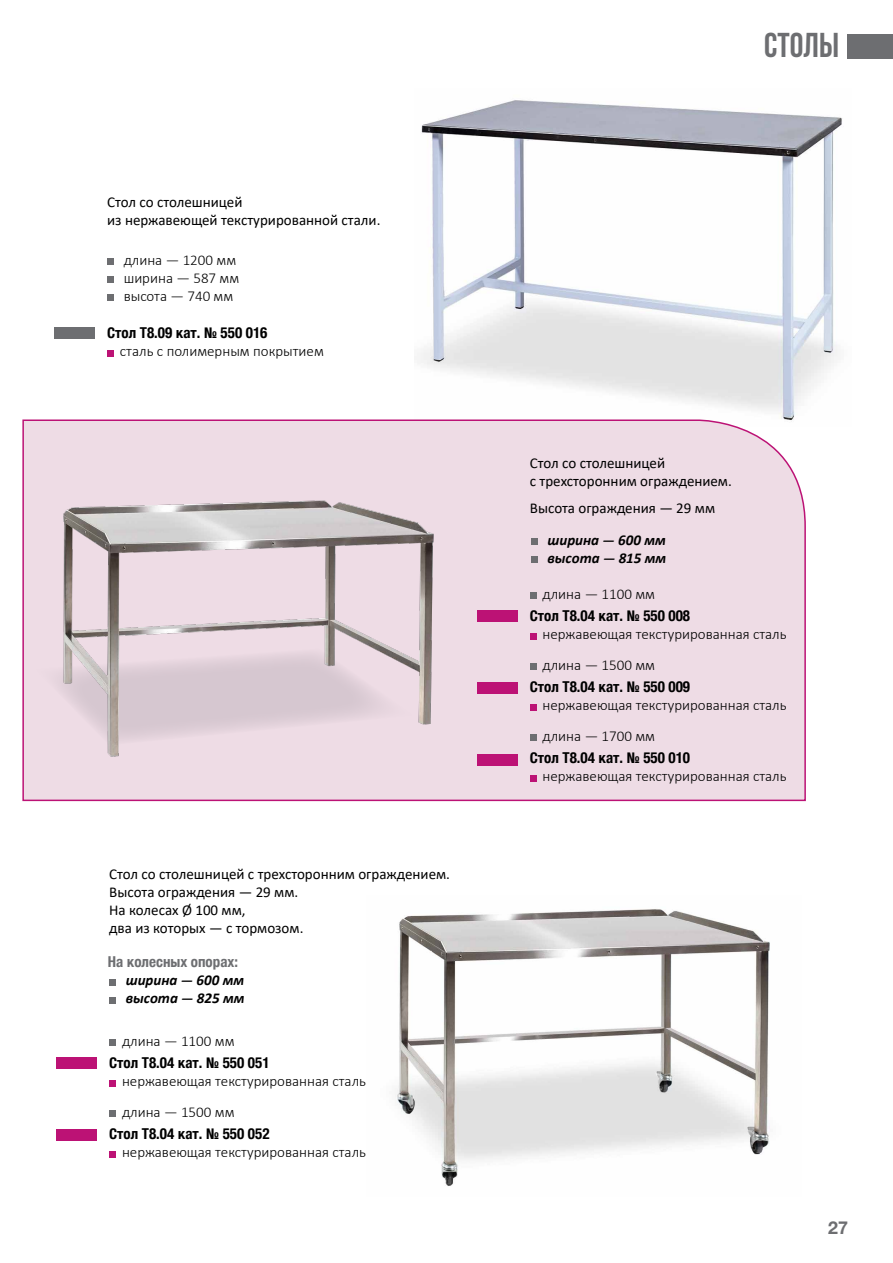
<style>
.page{position:relative;width:893px;height:1263px;background:#fff}
.page>*{position:absolute;margin:0;border:0;box-sizing:border-box;transform-origin:0 0}
.t1{font:700 34.5px "Bebas Neue";color:#6d6e71}
.t2{font:700 18px "Helvetica Neue Cyr";color:#6d6e71}
.t3{font:300 15px/30.8px "Calibri";color:#000}
.t4{font:15px/18px "Calibri";color:#000}
.t5{font:700 condensed 15px "Helvetica Neue LTCYR";color:#000}
.t6{font:italic 700 15px/18px "Calibri";color:#000}
.t7{font:700 condensed 15px "Helvetica Neue LTCYR";color:#6d6e71}
.s1{font-size:13.5px}
.s2{font-weight:700;font-style:italic}
.s3{font-weight:700;font-style:italic;font-size:13.5px}
</style>
<div class="page">
<div style="left:847px;top:34px;width:46px;height:25px;background:#6d6e71"></div>
<img style="left:420px;top:100px;width:422px;height:319px">
<div style="left:22px;top:419px;width:784px;height:383px;background:#eedce5"></div>
<div style="left:477px;top:610px;width:41px;height:12px;background:#bc1275"></div>
<div style="left:477px;top:682px;width:41px;height:12px;background:#bc1275"></div>
<div style="left:477px;top:754px;width:41px;height:11px;background:#bc1275"></div>
<svg style="left:530px;top:593px;width:6px;height:6px"></svg>
<svg style="left:530px;top:633px;width:6px;height:6px"></svg>
<svg style="left:530px;top:664px;width:6px;height:6px"></svg>
<svg style="left:530px;top:704px;width:6px;height:6px"></svg>
<svg style="left:530px;top:735px;width:6px;height:6px"></svg>
<svg style="left:530px;top:775px;width:6px;height:6px"></svg>
<svg style="left:531px;top:539px;width:6px;height:6px"></svg>
<svg style="left:531px;top:557px;width:6px;height:6px"></svg>
<img style="left:395px;top:909px;width:375px;height:277px">
<div style="left:56px;top:1057px;width:41px;height:12px;background:#bc1275"></div>
<div style="left:56px;top:1129px;width:41px;height:12px;background:#bc1275"></div>
<div style="left:109px;top:1039px;width:7px;height:7px;background:#6d6e71"></div>
<div style="left:109px;top:1080px;width:7px;height:6px;background:#bc1275"></div>
<div style="left:109px;top:1110px;width:7px;height:7px;background:#6d6e71"></div>
<div style="left:109px;top:1151px;width:7px;height:6px;background:#bc1275"></div>
<div style="left:109px;top:979px;width:7px;height:6px;background:#6d6e71"></div>
<div style="left:109px;top:997px;width:7px;height:6px;background:#6d6e71"></div>
<div style="left:54px;top:327px;width:41px;height:12px;background:#6d6e71"></div>
<div style="left:107px;top:350px;width:7px;height:6px;background:#bc1275"></div>
<div style="left:107px;top:259px;width:7px;height:6px;background:#6d6e71"></div>
<div style="left:107px;top:277px;width:7px;height:6px;background:#6d6e71"></div>
<div style="left:107px;top:295px;width:7px;height:6px;background:#6d6e71"></div>
<svg style="left:34px;top:648px;width:13px;height:97px"></svg>
<img style="left:47px;top:469px;width:409px;height:296px">
<p class="t4" style="left:107px;top:193px;width:275px">Стол со столешницей<br>из нержавеющей текстурированной стали.</p>
<p class="t3" style="left:124px;top:251px;width:117px;line-height:18px">длина — 1200 мм ширина — 587 мм высота — 740 мм</p>
<p class="t5" style="left:107px;top:325px;width:162px">Стол Т8.09 кат. № 550 016</p>
<p class="t3" style="left:120px;top:336px;width:205px">сталь с полимерным покрытием</p>
<p class="t4" style="left:109px;top:864px;width:342px">Стол со столешницей с трехсторонним ограждением.<br>Высота ограждения — 29 мм.<br>На колесах Ø 100 мм,<br>два из которых — с тормозом.</p>
<p class="t7" style="left:108px;top:953px;width:132px">На колесных опорах:</p>
<p class="t6" style="left:126px;top:971px;width:120px">ширина <span class="s1">—</span> 600 мм высота <span class="s1">—</span> 825 мм</p>
<p class="t3" style="left:122px;top:1025px;width:114px">длина — 1100 мм</p>
<p class="t5" style="left:109px;top:1055px;width:162px">Стол Т8.04 кат. № 550 051</p>
<p class="t3" style="left:122px;top:1066px;width:246px">нержавеющая текстурированная сталь длина — 1500 мм</p>
<p class="t5" style="left:109px;top:1126px;width:162px">Стол Т8.04 кат. № 550 052</p>
<p class="t3" style="left:122px;top:1137px;width:246px">нержавеющая текстурированная сталь</p>
<h1 class="t1" style="left:764px;top:27px;width:76px">столы</h1>
<p class="t4" style="left:530px;top:454px;width:204px">Стол со столешницей<br>с трехсторонним ограждением.</p>
<p class="t4" style="left:547px;top:491px;width:169px;line-height:32.1px;text-indent:-18px">Высота ограждения — 29 мм <span class="s2">ширина</span> <span class="s3">—</span> <span class="s2">600 мм</span></p>
<p class="t6" style="left:547px;top:548px;width:120px">высота <span class="s1">—</span> 815 мм</p>
<p class="t3" style="left:543px;top:578px;width:114px">длина — 1100 мм</p>
<p class="t5" style="left:530px;top:608px;width:162px">Стол Т8.04 кат. № 550 008</p>
<p class="t3" style="left:543px;top:619px;width:246px">нержавеющая текстурированная сталь длина — 1500 мм</p>
<p class="t5" style="left:530px;top:679px;width:162px">Стол Т8.04 кат. № 550 009</p>
<p class="t3" style="left:543px;top:690px;width:246px">нержавеющая текстурированная сталь длина — 1700 мм</p>
<p class="t5" style="left:530px;top:750px;width:162px">Стол Т8.04 кат. № 550 010</p>
<p class="t3" style="left:543px;top:761px;width:246px">нержавеющая текстурированная сталь</p>
<p class="t2" style="left:828px;top:1217px;width:22px">27</p>
</div>
